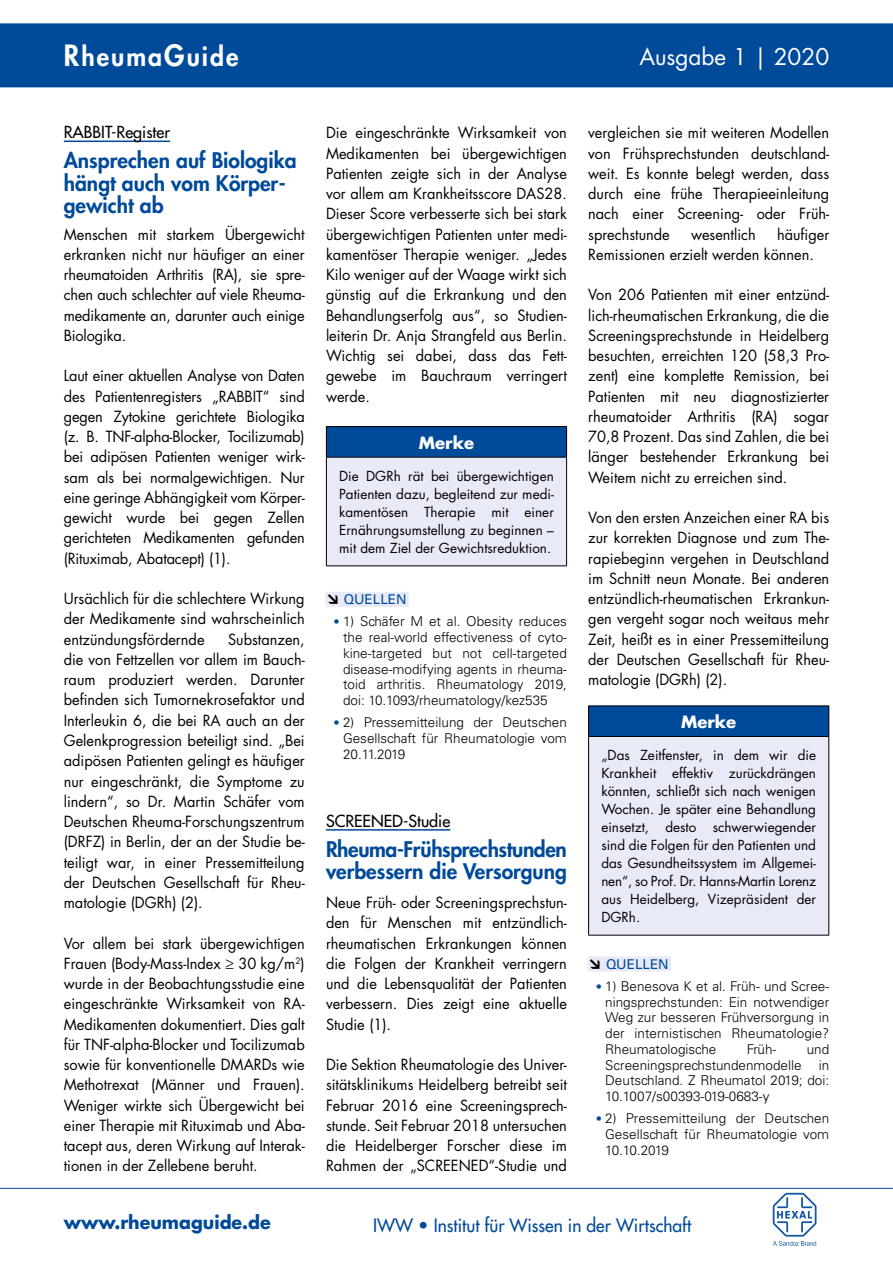
<style>
.page{position:relative;width:893px;height:1263px;background:#fff}
.page>*{position:absolute;margin:0;border:0;box-sizing:border-box;transform-origin:0 0}
.t1{font:800 25.5px "Futura Std";letter-spacing:.08em;color:#fff}
.t2{font:22.5px "Futura Std";color:#fff}
.t3{font:800 21px/22.5px "Futura Std";color:#004a9a}
.t4{font:800 21px/22.5px "Futura Std";letter-spacing:-.02em;color:#004a9a}
.t5{font:500 18px "Futura Std";color:#004a9a}
.t6{font:700 18px "Futura Std";color:#004a9a}
.t7{font:700 16.5px "Futura Std";color:#fff}
.t8{font:500 16.2px "Futura Std";color:#000}
.t9{font:15px/20.2px "Futura Std";color:#000;text-align:justify}
.t10{font:300 13.5px/15.8px "Univers LT Std";color:#000;text-align:justify}
.t11{font:13.5px/18px "Futura Std";color:#000;text-align:justify}
.t12{font:13.5px "Univers LT Std";color:#004a9a}
.s1{font-size:28.5px}
.s2{font-family:"DIN Pro";font-weight:900;color:#000}
.s3{font-family:"DIN Pro";font-weight:500;color:#004a9a}
</style>
<div class="page">
<svg style="left:773px;top:1193px;width:43px;height:53px"></svg>
<div style="left:0;top:23px;width:893px;height:64px;background:#004a9a"></div>
<hr style="left:0;top:1188px;width:893px;height:1px;background:#004a9a">
<hr style="left:64px;top:141px;width:106px;height:1px;background:#004a9a">
<div style="left:326px;top:592px;width:83px;height:15px;background:#e9eaf7"></div>
<div style="left:326px;top:427px;width:241px;height:30px;background:#004a9a"></div>
<div style="left:326px;top:457px;width:241px;height:109px;background:#e9eaf7"></div>
<hr style="left:326px;top:426px;width:241px;height:1px;background:#000">
<hr style="left:326px;top:427px;width:1px;height:30px;background:#000">
<hr style="left:566px;top:427px;width:1px;height:30px;background:#000">
<hr style="left:326px;top:457px;width:241px;height:1px;background:#000">
<hr style="left:326px;top:458px;width:1px;height:107px;background:#000">
<hr style="left:566px;top:458px;width:1px;height:107px;background:#000">
<hr style="left:326px;top:565px;width:241px;height:1px;background:#000">
<hr style="left:326px;top:829px;width:124px;height:2px;background:#004a9a">
<div style="left:588px;top:956px;width:83px;height:15px;background:#e9eaf7"></div>
<div style="left:589px;top:706px;width:240px;height:30px;background:#004a9a"></div>
<div style="left:589px;top:736px;width:240px;height:199px;background:#e9eaf7"></div>
<hr style="left:588px;top:705px;width:241px;height:1px;background:#000">
<hr style="left:588px;top:706px;width:1px;height:30px;background:#000">
<hr style="left:828px;top:706px;width:1px;height:30px;background:#000">
<hr style="left:588px;top:736px;width:241px;height:1px;background:#000">
<hr style="left:588px;top:737px;width:1px;height:198px;background:#000">
<hr style="left:828px;top:737px;width:1px;height:198px;background:#000">
<hr style="left:588px;top:935px;width:241px;height:1px;background:#000">
<h1 class="t1" style="left:64px;top:41px;width:176px"><span class="s1">R</span>heuma<span class="s1">G</span>uide</h1>
<h2 class="t2" style="left:639px;top:42px;width:191px">Ausgabe 1 | 2020</h2>
<p class="t8" style="left:64px;top:122px;width:108px">RABBIT-Register</p>
<h3 class="t3" style="left:64px;top:149px;width:234px">Ansprechen auf Biologika hängt auch vom Körper&shy;gewicht ab</h3>
<p class="t9" style="left:64px;top:224px;width:242px">Menschen mit starkem Übergewicht erkranken nicht nur häufiger an einer rheumatoiden Arthritis (RA), sie spre&shy;chen auch schlechter auf viele Rheuma&shy;medikamente an, darunter auch einige Biologika.</p>
<p class="t9" style="left:64px;top:366px;width:242px">Laut einer aktuellen Analyse von Daten des Patientenregisters „RABBIT“ sind gegen Zytokine gerichtete Biologika (z. B. TNF-alpha-Blocker, Tocilizumab) bei adipösen Patienten weniger wirk&shy;sam als bei normalgewichtigen. Nur eine geringe Abhängigkeit vom Körper&shy;gewicht wurde bei gegen Zellen gerichteten Medikamenten gefunden (Rituximab, Abatacept) (1).</p>
<p class="t9" style="left:64px;top:589px;width:242px">Ursächlich für die schlechtere Wirkung der Medikamente sind wahrscheinlich entzündungsfördernde</p>
<p class="t9" style="left:64px;top:629px;width:242px;text-indent:164px">Substanzen, die von Fettzellen vor allem im Bauch&shy;raum produziert werden. Darunter befinden sich Tumornekrosefaktor und Interleukin 6, die bei RA auch an der Gelenkprogression beteiligt sind. „Bei adipösen Patienten gelingt es häufiger nur eingeschränkt, die Symptome zu lindern“, so Dr. Martin Schäfer vom Deutschen Rheuma-Forschungszentrum (DRFZ) in Berlin, der an der Studie be&shy;teiligt war, in einer Pressemitteilung der Deutschen Gesellschaft für Rheu&shy;matologie (DGRh) (2).</p>
<p class="t9" style="left:64px;top:933px;width:242px">Vor allem bei stark übergewichtigen Frauen (Body-Mass-Index ≥ 30 kg/m<sup>2</sup>) wurde in der Beobachtungsstudie eine eingeschränkte Wirksamkeit von RA-Medikamenten dokumentiert. Dies galt für TNF-alpha-Blocker und Tocilizumab sowie für konventionelle DMARDs wie Methotrexat (Männer und Frauen).<br>Weniger wirkte sich Übergewicht bei einer Therapie mit Rituximab und Aba&shy;tacept aus, deren Wirkung auf Interak&shy;tionen in der Zellebene beruht.</p>
<p class="t9" style="left:326px;top:123px;width:242px">Die eingeschränkte Wirksamkeit von Medikamenten bei übergewichtigen Patienten zeigte sich in der Analyse vor allem am Krankheitsscore DAS28.<br>Dieser Score verbesserte sich bei stark übergewichtigen Patienten unter medi&shy;kamentöser Therapie weniger. „Jedes Kilo weniger auf der Waage wirkt sich günstig auf die Erkrankung und den Behandlungserfolg aus“, so Studien&shy;leiterin Dr. Anja Strangfeld aus Berlin.<br>Wichtig sei dabei, dass das Fett&shy;gewebe im Bauchraum verringert werde.</p>
<p class="t7" style="left:419px;top:431px;width:57px">Merke</p>
<p class="t11" style="left:339px;top:467px;width:216px">Die DGRh rät bei übergewichtigen Patienten dazu, begleitend zur medi&shy;kamentösen Therapie mit einer Ernährungsumstellung zu beginnen – mit dem Ziel der Gewichtsreduktion.</p>
<p class="t12" style="left:326px;top:591px;width:82px"><span class="s2">↘</span> QUELLEN</p>
<p class="t10" style="left:343px;top:614px;width:225px;text-indent:-10px"><span class="s3">•</span> 1) Schäfer M et al. Obesity reduces the real-world effectiveness of cyto&shy;kine-targeted but not cell-targeted disease-modifying agents in rheuma&shy;toid arthritis. Rheumatology 2019, doi: 10.1093/rheumatology/kez535</p>
<p class="t10" style="left:343px;top:715px;width:225px;text-indent:-10px"><span class="s3">•</span> 2) Pressemitteilung der Deutschen Gesellschaft für Rheumatologie vom 20.11.2019</p>
<p class="t8" style="left:326px;top:811px;width:126px">SCREENED-Studie</p>
<h3 class="t4" style="left:326px;top:838px;width:242px">Rheuma-Frühsprechstunden verbessern die Versorgung</h3>
<p class="t9" style="left:326px;top:892px;width:242px">Neue Früh- oder Screeningsprechstun&shy;den für Menschen mit entzündlich&shy;rheumatischen Erkrankungen können die Folgen der Krankheit verringern und die Lebensqualität der Patienten verbessern. Dies zeigt eine aktuelle Studie (1).</p>
<p class="t9" style="left:326px;top:1054px;width:242px">Die Sektion Rheumatologie des Univer&shy;sitätsklinikums Heidelberg betreibt seit Februar 2016 eine Screeningsprech&shy;stunde. Seit Februar 2018 untersuchen die Heidelberger Forscher diese im Rahmen der „SCREENED“-Studie und</p>
<p class="t9" style="left:588px;top:123px;width:242px">vergleichen sie mit weiteren Modellen von Frühsprechstunden deutschland&shy;weit. Es konnte belegt werden, dass durch eine frühe Therapieeinleitung nach einer Screening- oder Früh&shy;sprechstunde</p>
<p class="t9" style="left:588px;top:224px;width:242px;text-indent:189px">häufiger<br>Remissionen erzielt werden können.</p>
<p class="t9" style="left:588px;top:285px;width:242px">Von 206 Patienten mit einer entzünd&shy;lich-rheumatischen Erkrankung, die die Screeningsprechstunde in Heidelberg besuchten, erreichten 120 (58,3 Pro&shy;zent) eine komplette Remission, bei Patienten mit neu diagnostizierter rheumatoider Arthritis (RA) sogar 70,8 Prozent. Das sind Zahlen, die bei länger bestehender Erkrankung bei Weitem nicht zu erreichen sind.</p>
<p class="t9" style="left:588px;top:508px;width:242px">Von den ersten Anzeichen einer RA bis zur korrekten Diagnose und zum The&shy;rapiebeginn vergehen in Deutschland im Schnitt neun Monate. Bei anderen entzündlich-rheumatischen Erkrankun&shy;gen vergeht sogar noch weitaus mehr Zeit, heißt es in einer Pressemitteilung der Deutschen Gesellschaft für Rheu&shy;matologie (DGRh) (2).</p>
<p class="t7" style="left:681px;top:711px;width:57px">Merke</p>
<p class="t11" style="left:601px;top:746px;width:216px">„Das Zeitfenster, in dem wir die Krankheit effektiv zurückdrängen könnten, schließt sich nach wenigen Wochen. Je später eine Behandlung einsetzt, desto schwerwiegender sind die Folgen für den Patienten und das Gesundheitssystem im Allgemei&shy;nen“, so Prof. Dr. Hanns-Martin Lorenz aus Heidelberg, Vizepräsident der DGRh.</p>
<p class="t12" style="left:588px;top:956px;width:82px"><span class="s2">↘</span> QUELLEN</p>
<p class="t10" style="left:605px;top:978px;width:225px;text-indent:-10px"><span class="s3">•</span> 1) Benesova K et al. Früh- und Scree&shy;ningsprechstunden: Ein notwendiger Weg zur besseren Frühversorgung in der internistischen Rheumatologie?<br>Rheumatologische</p>
<p class="t9" style="left:691px;top:224px;width:66px">wesentlich</p>
<p class="t10" style="left:747px;top:1041px;width:31px">Früh-</p>
<p class="t10" style="left:807px;top:1041px;width:24px">und</p>
<p class="t10" style="left:605px;top:1057px;width:198px">Screeningsprechstundenmodelle</p>
<p class="t10" style="left:605px;top:1057px;width:225px;text-indent:213px">in Deutschland. Z Rheumatol 2019; doi:<br>10.1007/s00393-019-0683-y</p>
<p class="t10" style="left:605px;top:1111px;width:225px;text-indent:-10px"><span class="s3">•</span> 2) Pressemitteilung der Deutschen Gesellschaft für Rheumatologie vom 10.10.2019</p>
<p class="t6" style="left:64px;top:1210px;width:209px">www.rheumaguide.de</p>
<p class="t5" style="left:373px;top:1214px;width:320px">IWW • Institut für Wissen in der Wirtschaft</p>
</div>
